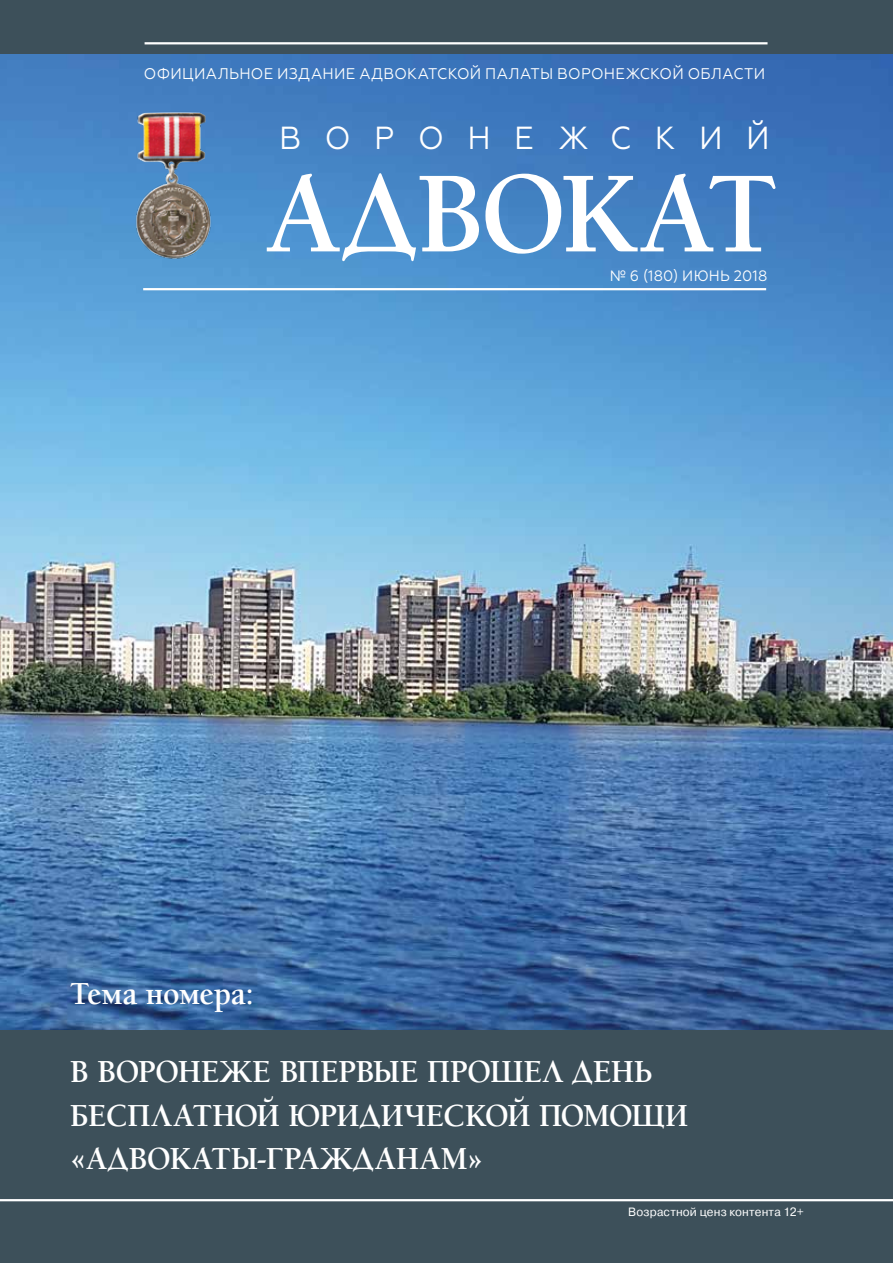
<style>
.page{position:relative;width:893px;height:1263px;background:#fff}
.page>*{position:absolute;margin:0;border:0;box-sizing:border-box;transform-origin:0 0}
.t1{font:700 118.8px "Alliance C";letter-spacing:-.015em;color:#fff;scale:.96 1}
.t2{font:700 33px/43.5px "Alliance C";letter-spacing:-.005em;color:#fff;scale:.96 1}
.t3{font:31.95px "Geometria";letter-spacing:.765em;color:#fff;scale:.96 1}
.t4{font:15.45px "Geometria";letter-spacing:.02em;color:#fff;scale:.96 1}
.t5{font:15px "Geometria";letter-spacing:.015em;color:#fff;scale:.96 1}
.t6{font:12px "Pragmatica";letter-spacing:.015em;color:#fff}
</style>
<div class="page">
<img style="left:0;top:53px;width:893px;height:978px">
<div style="left:0;top:1031px;width:893px;height:232px;background:#3d505a"></div>
<img style="left:116px;top:100px;width:117px;height:176px">
<div style="left:0;top:0;width:893px;height:53px;background:#3d505a"></div>
<hr style="left:0;top:1199px;width:893px;height:2px;background:#fff">
<hr style="left:145px;top:42px;width:622px;height:2px;background:#fff">
<hr style="left:143px;top:288px;width:623px;height:2px;background:#fff">
<p class="t4" style="left:144px;top:65px;width:649px">ОФИЦИАЛЬНОЕ ИЗДАНИЕ АДВОКАТСКОЙ ПАЛАТЫ ВОРОНЕЖСКОЙ ОБЛАСТИ</p>
<p class="t3" style="left:279px;top:120px;width:512px">ВОРОНЕЖСКИЙ</p>
<h1 class="t1" style="left:265px;top:142px;width:536px">АДВОКАТ</h1>
<p class="t2" style="left:70px;top:971px;width:193px">Тема номера:</p>
<p class="t5" style="left:610px;top:267px;width:166px">№ 6 (180) ИЮНЬ 2018</p>
<p class="t2" style="left:70px;top:1049px;width:646px">В ВОРОНЕЖЕ ВПЕРВЫЕ ПРОШЕЛ ДЕНЬ<br>БЕСПЛАТНОЙ ЮРИДИЧЕСКОЙ ПОМОЩИ «АДВОКАТЫ-ГРАЖДАНАМ»</p>
<p class="t6" style="left:628px;top:1204px;width:177px">Возрастной ценз контента 12+</p>
</div>
